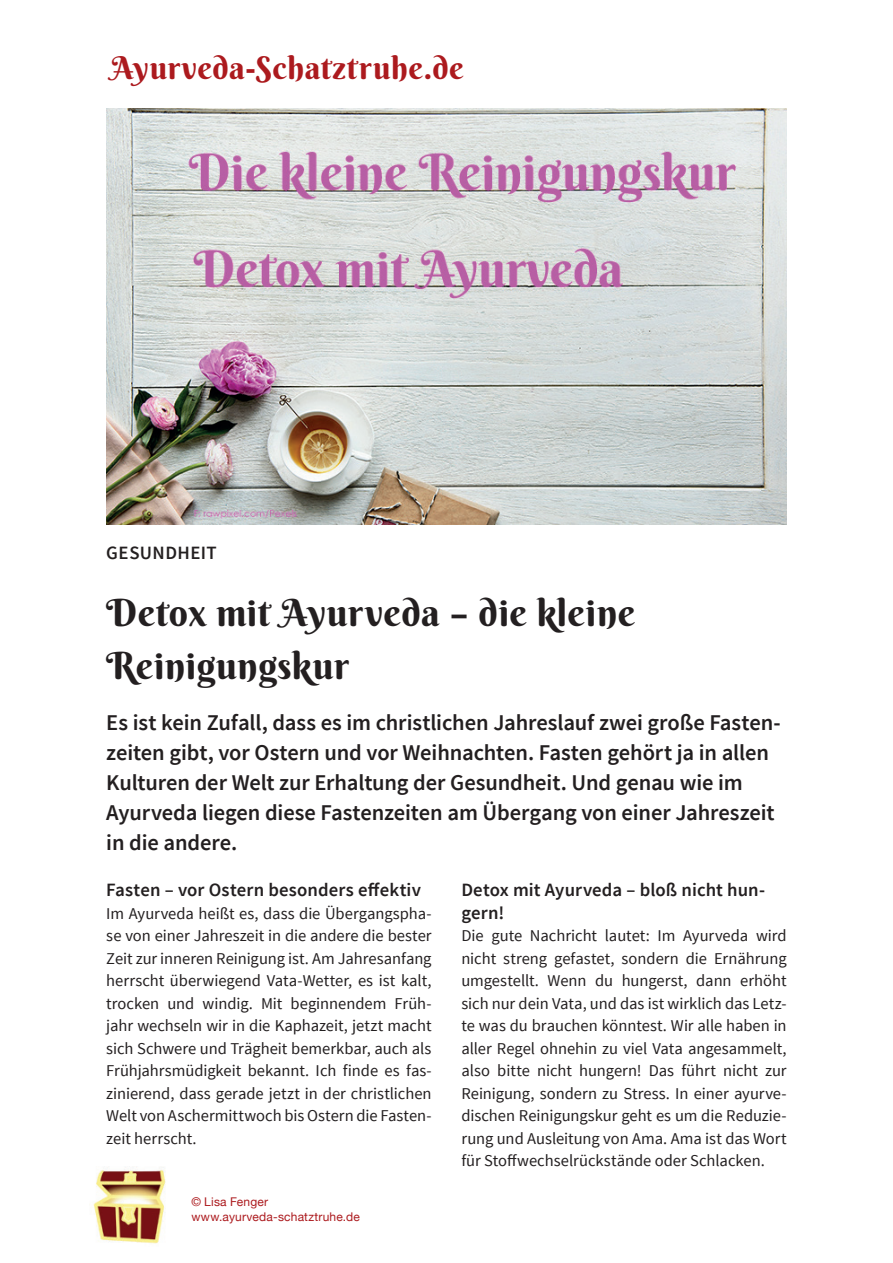
<style>
.page{position:relative;width:893px;height:1263px;background:#fff}
.page>*{position:absolute;margin:0;border:0;box-sizing:border-box;transform-origin:0 0}
.t1{font:37.5px/52.5px "Berkshire Swash";letter-spacing:.01em;color:#231f20}
.t2{font:31.5px "Berkshire Swash";letter-spacing:.015em;color:#ac1a1e}
.t3{font:600 22.5px/30px "Source Sans Pro";letter-spacing:-.005em;color:#231f20}
.t4{font:600 18.75px/22.5px "Source Sans Pro";letter-spacing:.01em;color:#231f20}
.t5{font:16.5px/22.5px "Source Sans Pro";color:#231f20;text-align:justify}
.t6{font:12px/14.4px "Helvetica Neue";letter-spacing:.015em;color:#ac1a1e}
</style>
<div class="page">
<img style="left:106px;top:109px;width:681px;height:415px">
<img style="left:93px;top:1167px;width:73px;height:77px">
<h2 class="t2" style="left:111px;top:48px;width:355px">Ayurveda-Schatztruhe.de</h2>
<p class="t4" style="left:106px;top:542px;width:112px">GESUNDHEIT</p>
<h1 class="t1" style="left:106px;top:587px;width:530px">Detox mit Ayurveda – die kleine<br>Reinigungskur</h1>
<p class="t3" style="left:106px;top:708px;width:676px">Es ist kein Zufall, dass es im christlichen Jahreslauf zwei große Fasten&shy;zeiten gibt, vor Ostern und vor Weihnachten. Fasten gehört ja in allen Kulturen der Welt zur Erhaltung der Gesundheit. Und genau wie im Ayurveda liegen diese Fastenzeiten am Übergang von einer Jahreszeit in die andere.</p>
<p class="t4" style="left:106px;top:879px;width:316px">Fasten – vor Ostern besonders effektiv</p>
<p class="t5" style="left:106px;top:902px;width:327px">Im Ayurveda heißt es, dass die Übergangspha&shy;se von einer Jahreszeit in die andere die bester Zeit zur inneren Reinigung ist. Am Jahresanfang herrscht überwiegend Vata-Wetter, es ist kalt, trocken und windig. Mit beginnendem Früh&shy;jahr wechseln wir in die Kaphazeit, jetzt macht sich Schwere und Trägheit bemerkbar, auch als Frühjahrsmüdigkeit bekannt. Ich finde es fas&shy;zinierend, dass gerade jetzt in der christlichen Welt von Aschermittwoch bis Ostern die Fasten&shy;zeit herrscht.</p>
<p class="t6" style="left:191px;top:1195px;width:170px">© Lisa Fenger www.ayurveda-schatztruhe.de</p>
<p class="t4" style="left:461px;top:879px;width:305px">Detox mit Ayurveda – bloß nicht hun&shy;gern!</p>
<p class="t5" style="left:461px;top:925px;width:327px">Die gute Nachricht lautet: Im Ayurveda wird nicht streng gefastet, sondern die Ernährung umgestellt. Wenn du hungerst, dann erhöht sich nur dein Vata, und das ist wirklich das Letz&shy;te was du brauchen könntest. Wir alle haben in aller Regel ohnehin zu viel Vata angesammelt, also bitte nicht hungern! Das führt nicht zur Reinigung, sondern zu Stress. In einer ayurve&shy;dischen Reinigungskur geht es um die Reduzie&shy;rung und Ausleitung von Ama. Ama ist das Wort für Stoffwechselrückstände oder Schlacken.</p>
</div>
